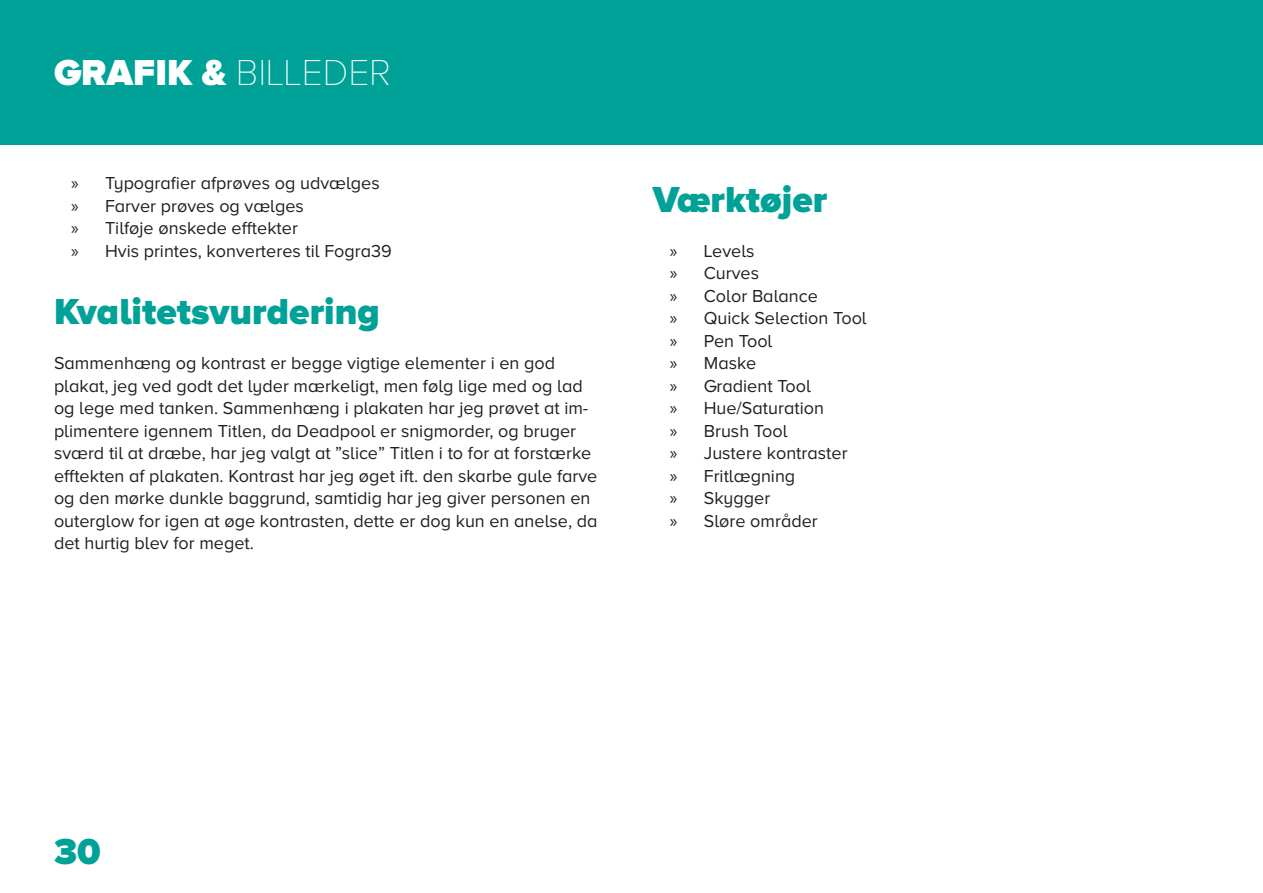
<style>
.page{position:relative;width:1263px;height:893px;background:#fff}
.page>*{position:absolute;margin:0;border:0;box-sizing:border-box;transform-origin:0 0}
.Overskrift{font:900 37.5px "Proxima Nova A";color:#00a298}
.ALL_CAPS_25pt{font:100 37.5px "Proxima Nova A";color:#fff}
.ALL_CAPS_25pt-2{font:900 37.5px "Proxima Nova A";color:#00a298}
.Brød{font:18px/22.5px "Proxima Nova A";color:#231f20}
.s1{font-weight:900}
.s2{font-family:"Myriad Pro"}
</style>
<div class="page">
<div style="left:0;top:0;width:1263px;height:144px;background:#00a298"></div>
<p class="ALL_CAPS_25pt" style="left:54px;top:52px;width:338px"><span class="s1">GRAFIK &amp;</span> BILLEDER</p>
<p class="Brød" style="left:71px;top:172px;width:310px"><span class="s2">»</span> Typografier afprøves og udvælges</p>
<p class="Brød" style="left:71px;top:194px;width:234px"><span class="s2">»</span> Farver prøves og vælges</p>
<p class="Brød" style="left:71px;top:217px;width:228px"><span class="s2">»</span> Tilføje ønskede efftekter</p>
<p class="Brød" style="left:71px;top:239px;width:322px"><span class="s2">»</span> Hvis printes, konverteres til Fogra39</p>
<p class="Overskrift" style="left:54px;top:290px;width:327px">Kvalitetsvurdering</p>
<p class="Brød" style="left:54px;top:352px;width:545px">Sammenhæng og kontrast er begge vigtige elementer i en god plakat, jeg ved godt det lyder mærkeligt, men følg lige med og lad og lege med tanken. Sammenhæng i plakaten har jeg prøvet at im&shy;plimentere igennem Titlen, da Deadpool er snigmorder, og bruger sværd til at dræbe, har jeg valgt at ”slice” Titlen i to for at forstærke efftekten af plakaten. Kontrast har jeg øget ift. den skarbe gule farve og den mørke dunkle baggrund, samtidig har jeg giver personen en outerglow for igen at øge kontrasten, dette er dog kun en anelse, da det hurtig blev for meget.</p>
<p class="Overskrift" style="left:653px;top:177px;width:176px">Værktøjer</p>
<p class="Brød" style="left:670px;top:239px;width:86px"><span class="s2">»</span> Levels</p>
<p class="Brød" style="left:670px;top:262px;width:91px"><span class="s2">»</span> Curves</p>
<p class="Brød" style="left:670px;top:284px;width:150px"><span class="s2">»</span> Color Balance</p>
<p class="Brød" style="left:670px;top:307px;width:199px"><span class="s2">»</span> Quick Selection Tool</p>
<p class="Brød" style="left:670px;top:329px;width:104px"><span class="s2">»</span> Pen Tool</p>
<p class="Brød" style="left:670px;top:352px;width:88px"><span class="s2">»</span> Maske</p>
<p class="Brød" style="left:670px;top:374px;width:143px"><span class="s2">»</span> Gradient Tool</p>
<p class="Brød" style="left:670px;top:397px;width:156px"><span class="s2">»</span> Hue/Saturation</p>
<p class="Brød" style="left:670px;top:419px;width:119px"><span class="s2">»</span> Brush Tool</p>
<p class="Brød" style="left:670px;top:442px;width:179px"><span class="s2">»</span> Justere kontraster</p>
<p class="Brød" style="left:670px;top:464px;width:127px"><span class="s2">»</span> Fritlægning</p>
<p class="Brød" style="left:670px;top:487px;width:102px"><span class="s2">»</span> Skygger</p>
<p class="Brød" style="left:670px;top:509px;width:149px"><span class="s2">»</span> Sløre områder</p>
<p class="ALL_CAPS_25pt-2" style="left:54px;top:830px;width:48px">30</p>
</div>
